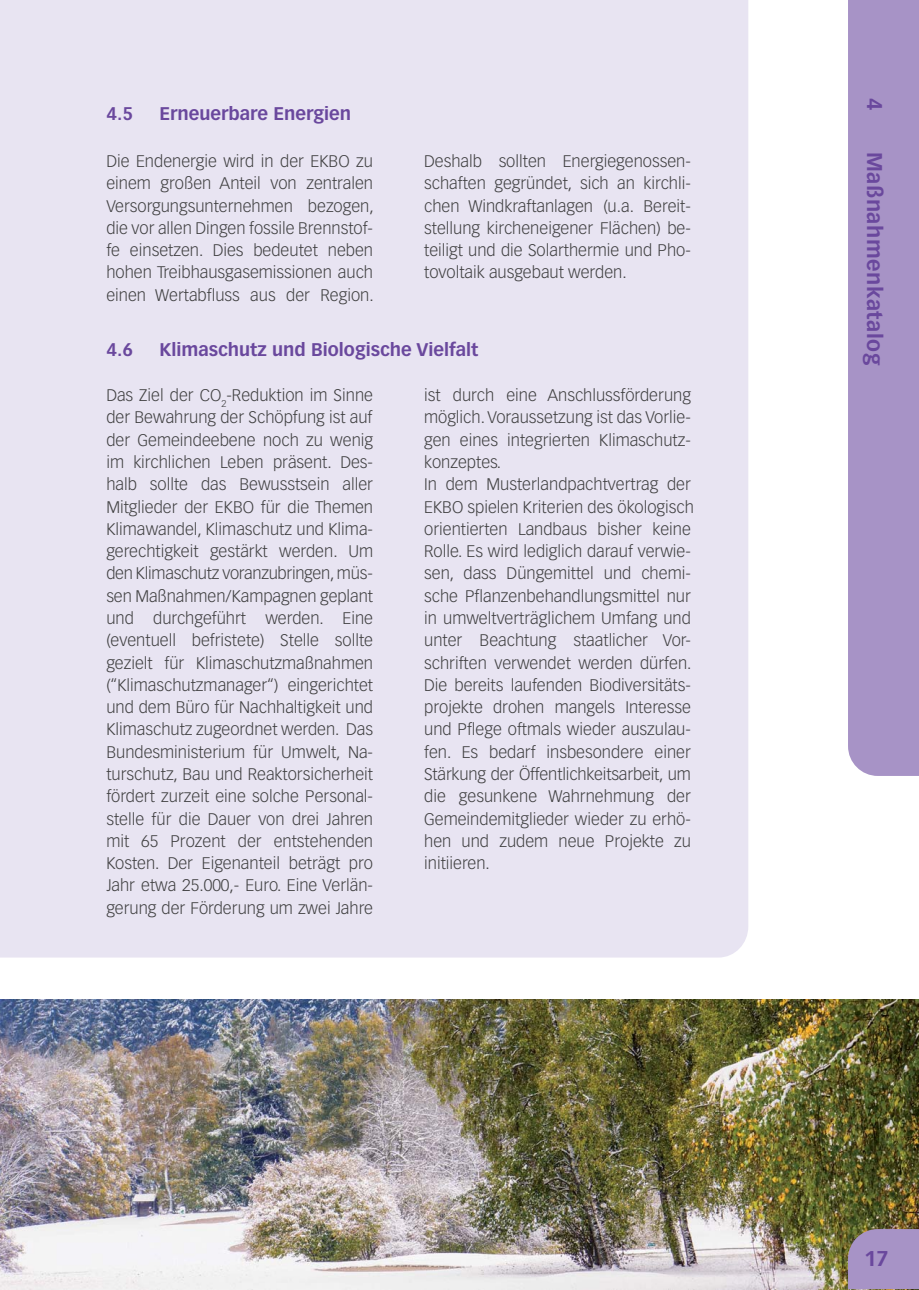
<style>
.page{position:relative;width:919px;height:1290px;background:#fff}
.page>*{position:absolute;margin:0;border:0;box-sizing:border-box;transform-origin:0 0}
.t1{font:700 21px "Vectora LT";letter-spacing:.025em;color:#6a489d}
.t2{font:700 18px "Vectora LT";color:#6a489d}
.t3{font:300 16.5px/22.4px "Vectora LT";color:#404041;text-align:justify}
</style>
<div class="page">
<img style="left:0;top:999px;width:918px;height:289px">
<div style="left:0;top:0;width:748px;height:957px;background:#e8e4f2"></div>
<svg style="left:848px;top:1228px;width:70px;height:60px;background:#a290bc"></svg>
<div style="left:848px;top:0;width:70px;height:776px;background:#a793c6"></div>
<p class="t2" style="left:106px;top:107px;width:28px">4.5</p>
<p class="t2" style="left:159px;top:107px;width:193px">Erneuerbare Energien</p>
<p class="t3" style="left:106px;top:150px;width:269px">Die Endenergie wird in der EKBO zu einem großen Anteil von zentralen Versorgungsunternehmen bezogen, die vor allen Dingen fossile Brennstof&shy;fe einsetzen. Dies bedeutet neben hohen Treibhausgasemissionen auch einen Wertabfluss aus der Region.</p>
<p class="t3" style="left:424px;top:150px;width:268px">Deshalb sollten Energiegenossen&shy;schaften gegründet, sich an kirchli&shy;chen Windkraftanlagen (u.a. Bereit&shy;stellung kircheneigener Flächen) be&shy;teiligt und die Solarthermie und Pho&shy;tovoltaik ausgebaut werden.</p>
<p class="t2" style="left:106px;top:343px;width:28px">4.6</p>
<p class="t2" style="left:159px;top:343px;width:320px">Klimaschutz und Biologische Vielfalt</p>
<p class="t3" style="left:106px;top:384px;width:268px">Das Ziel der CO<sub>2</sub>-Reduktion im Sinne der Bewahrung der Schöpfung ist auf der Gemeindeebene noch zu wenig im kirchlichen Leben präsent. Des&shy;halb sollte das Bewusstsein aller Mitglieder der EKBO für die Themen Klimawandel, Klimaschutz und Klima&shy;gerechtigkeit gestärkt werden. Um den Klimaschutz voranzubringen, müs&shy;sen Maßnahmen/Kampagnen geplant und durchgeführt werden. Eine (eventuell befristete) Stelle sollte gezielt für Klimaschutzmaßnahmen (“Klimaschutzmanager“) eingerichtet und dem Büro für Nachhaltigkeit und Klimaschutz zugeordnet werden. Das Bundesministerium für Umwelt, Na&shy;turschutz, Bau und Reaktorsicherheit fördert zurzeit eine solche Personal&shy;stelle für die Dauer von drei Jahren mit 65 Prozent der entstehenden Kosten. Der Eigenanteil beträgt pro Jahr etwa 25.000,- Euro. Eine Verlän&shy;gerung der Förderung um zwei Jahre</p>
<p class="t3" style="left:424px;top:384px;width:271px;text-align:left">ist durch eine Anschlussförderung möglich. Voraussetzung ist das Vorlie&shy;gen eines integrierten Klimaschutz&shy;konzeptes.<br>In dem Musterlandpachtvertrag der EKBO spielen Kriterien des ökologisch orientierten Landbaus bisher keine Rolle. Es wird lediglich darauf verwie&shy;sen, dass Düngemittel und chemi&shy;sche Pflanzenbehandlungsmittel nur in umweltverträglichem Umfang und unter Beachtung staatlicher Vor&shy;schriften verwendet werden dürfen.<br>Die bereits laufenden Biodiversitäts&shy;projekte drohen mangels Interesse und Pflege oftmals wieder auszulau&shy;fen. Es bedarf insbesondere einer Stärkung der Öffentlichkeitsarbeit, um die gesunkene Wahrnehmung der Gemeindemitglieder wieder zu erhö&shy;hen und zudem neue Projekte zu initiieren.</p>
<p class="t1" style="left:882px;top:98px;width:14px;rotate:90deg">4</p>
<p class="t1" style="left:882px;top:152px;width:215px;rotate:90deg">Maßnahmenkatalog</p>
<p class="t1" style="left:864px;top:1250px;width:26px">17</p>
</div>
